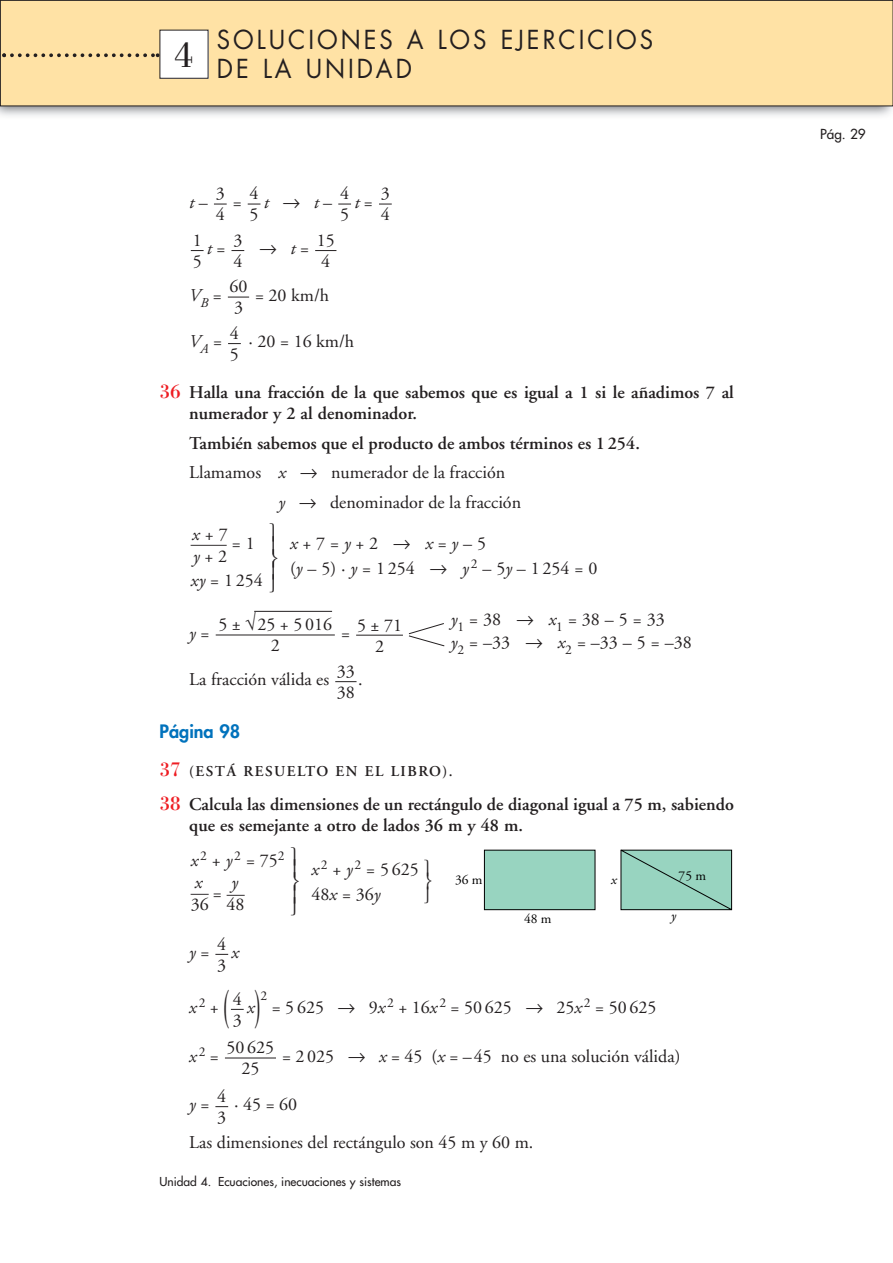
<style>
.page{position:relative;width:893px;height:1263px;background:#fff}
.page>*{position:absolute;margin:0;border:0;box-sizing:border-box;transform-origin:0 0}
.t1{font:37.5px "Bodoni";color:#231f20}
.t2{font:25.5px/28.5px "Futura";letter-spacing:.125em;color:#231f20;scale:.94 1}
.t3{font:18px/21px "Adobe Garamond";color:#231f20}
.t4{font:600 18px/21px "Adobe Garamond";color:#231f20}
.t5{font:italic 18px "Adobe Garamond";color:#231f20}
.t6{font:800 18px "Futura";color:#0072bc}
.t7{font:18px "Adobe Garamond";color:#231f20;scale:2 1}
.t8{font:600 15px "Adobe Garamond";letter-spacing:.1em;color:#231f20}
.t9{font:13.5px "Adobe Garamond";color:#000}
.t10{font:13.5px "Futura";color:#231f20}
.t11{font:italic 13.5px "Adobe Garamond";color:#000}
.t12{font:13.5px "Adobe Garamond";color:#231f20}
.t13{font:12px "Futura";color:#231f20}
.s1{font-style:normal}
.s2{font-style:italic}
.s3{font-family:"Bodoni";font-weight:400;font-size:21px;color:#ee1d23}
</style>
<div class="page">
<svg style="left:215px;top:1106px;width:13px;height:1px"></svg>
<hr style="left:225px;top:1058px;width:51px;height:1px;background:#231f20">
<svg style="left:215px;top:954px;width:13px;height:1px"></svg>
<svg style="left:335px;top:681px;width:21px;height:1px"></svg>
<hr style="left:356px;top:635px;width:47px;height:1px;background:#231f20">
<hr style="left:254px;top:611px;width:78px;height:1px;background:#231f20">
<hr style="left:216px;top:635px;width:119px;height:1px;background:#231f20">
<svg style="left:228px;top:343px;width:13px;height:1px"></svg>
<svg style="left:228px;top:297px;width:21px;height:1px"></svg>
<svg style="left:315px;top:250px;width:21px;height:1px"></svg>
<svg style="left:231px;top:250px;width:13px;height:1px"></svg>
<svg style="left:191px;top:250px;width:12px;height:1px"></svg>
<svg style="left:379px;top:204px;width:13px;height:1px"></svg>
<svg style="left:338px;top:204px;width:13px;height:1px"></svg>
<svg style="left:248px;top:204px;width:12px;height:1px"></svg>
<svg style="left:214px;top:204px;width:13px;height:1px"></svg>
<img style="left:0;top:106px;width:892px;height:10px">
<div style="left:0;top:0;width:892px;height:106px;background:#ffe2a5"></div>
<div style="left:0;top:0;width:892px;height:106px;border:1px solid #231f20"></div>
<svg style="left:2px;top:53px;width:157px;height:4px"></svg>
<div style="left:160px;top:30px;width:48px;height:48px;background:#fff"></div>
<div style="left:484px;top:850px;width:111px;height:60px;background:#98d4c0"></div>
<div style="left:484px;top:850px;width:111px;height:60px;border:1px solid #000"></div>
<svg style="left:620px;top:849px;width:112px;height:62px;background:#90c7b5"></svg>
<svg style="left:408px;top:623px;width:37px;height:24px"></svg>
<svg style="left:230px;top:1008px;width:14px;height:2px"></svg>
<h1 class="t1" style="left:175px;top:41px;width:20px">4</h1>
<h1 class="t1" style="left:175px;top:41px;width:20px">1</h1>
<h2 class="t2" style="left:217px;top:28px;width:465px">SOLUCIONES A LOS EJERCICIOS<br>DE LA UNIDAD</h2>
<p class="t3" style="left:249px;top:185px;width:10px">4<br>5</p>
<p class="t3" style="left:340px;top:185px;width:10px">4<br>5</p>
<p class="t3" style="left:216px;top:185px;width:10px">3<br>4</p>
<p class="t3" style="left:381px;top:185px;width:10px">3<br>4</p>
<p class="t5" style="left:189px;top:195px;width:20px">t<span class="s1">–</span></p>
<p class="t3" style="left:233px;top:193px;width:142px">= <span class="s2">t</span>→<span class="s2">t</span>– <span class="s2">t</span>=</p>
<p class="t5" style="left:207px;top:241px;width:20px">t<span class="s1">=</span></p>
<p class="t5" style="left:259px;top:241px;width:51px">→ t<span class="s1">=</span></p>
<p class="t5" style="left:189px;top:288px;width:34px">V<sub>B</sub> <span class="s1">=</span></p>
<p class="t3" style="left:255px;top:286px;width:75px">= 20 km/h</p>
<p class="t5" style="left:189px;top:334px;width:34px">V<sub>A</sub> <span class="s1">=</span></p>
<p class="t3" style="left:249px;top:333px;width:107px">· 20 = 16 km/h</p>
<p class="t4" style="left:189px;top:383px;width:546px;text-indent:-30px"><span class="s3">36</span> Halla una fracción de la que sabemos que es igual a 1 si le añadimos 7 al numerador y 2 al denominador.</p>
<p class="t4" style="left:189px;top:434px;width:452px">También sabemos que el producto de ambos términos es 1 254.</p>
<p class="t3" style="left:189px;top:463px;width:317px">Llamamos <span class="s2">x</span> → numerador de la fracción</p>
<p class="t3" style="left:279px;top:493px;width:244px"><span class="s2">y</span> → denominador de la fracción</p>
<p class="t3" style="left:317px;top:231px;width:19px">15<br>4</p>
<p class="t3" style="left:193px;top:231px;width:10px">1<br>5</p>
<p class="t3" style="left:233px;top:231px;width:10px">3<br>4</p>
<p class="t3" style="left:229px;top:278px;width:19px">60<br>3</p>
<p class="t3" style="left:230px;top:324px;width:10px">4<br>5</p>
<p class="t3" style="left:192px;top:526px;width:37px;line-height:21.8px"><span class="s2">x</span> + 7 <span class="s2">y</span>+2</p>
<p class="t3" style="left:191px;top:571px;width:73px"><span class="s2">xy</span> = 1 254</p>
<p class="t7" style="left:191px;top:537px;width:33px">—= 1</p>
<p class="t3" style="left:290px;top:532px;width:309px;line-height:25.2px"><span class="s2">x</span>+7 = <span class="s2">y</span>+2 → <span class="s2">x</span>= <span class="s2">y</span>– 5<br>(<span class="s2">y</span> – 5) · <span class="s2">y</span> = 1254 → <span class="s2">y</span><sup>2</sup> – 5<span class="s2">y</span> – 1254 = 0</p>
<p class="t3" style="left:218px;top:615px;width:115px;text-align:center">5 ± √25 + 5 016<br>2</p>
<p class="t3" style="left:451px;top:610px;width:242px;line-height:23.1px"><span class="s2">y</span><sub>1</sub> = 38 → <span class="s2">x</span><sub>1</sub> = 38 – 5 = 33<br><span class="s2">y</span><sub>2</sub> = –33 → <span class="s2">x</span><sub>2</sub> = –33 – 5 = –38</p>
<p class="t3" style="left:357px;top:616px;width:47px;text-align:center">5 ± 71<br>2</p>
<p class="t5" style="left:189px;top:626px;width:22px">y <span class="s1">=</span></p>
<p class="t3" style="left:341px;top:624px;width:10px">=</p>
<p class="t3" style="left:189px;top:671px;width:141px">La fracción válida es</p>
<p class="t3" style="left:358px;top:671px;width:6px">.</p>
<p class="t6" style="left:159px;top:723px;width:82px">Página 98</p>
<p class="t8" style="left:160px;top:765px;width:294px"><span class="s3">37</span> (ESTÁ RESUELTO EN EL LIBRO).</p>
<p class="t4" style="left:189px;top:795px;width:546px;text-indent:-30px"><span class="s3">38</span> Calcula las dimensiones de un rectángulo de diagonal igual a 75 m, sabiendo que es semejante a otro de lados 36 m y 48 m.</p>
<p class="t3" style="left:337px;top:662px;width:19px">33<br>38</p>
<p class="t3" style="left:191px;top:852px;width:95px;line-height:21.6px"><span class="s2">x</span><sup>2</sup> + <span class="s2">y</span><sup>2</sup> = 75<sup>2 </sup><span class="s2">x</span></p>
<p class="t5" style="left:231px;top:875px;width:8px">y</p>
<p class="t3" style="left:191px;top:884px;width:55px">—= —</p>
<p class="t3" style="left:191px;top:895px;width:55px">36 48</p>
<p class="t3" style="left:311px;top:859px;width:109px;line-height:25.2px"><span class="s2">x</span><sup>2</sup> +<span class="s2">y</span><sup>2</sup> = 5625<br>48<span class="s2">x</span> = 36<span class="s2">y</span></p>
<p class="t9" style="left:455px;top:874px;width:29px">36 m</p>
<p class="t9" style="left:524px;top:913px;width:29px">48 m</p>
<p class="t11" style="left:611px;top:874px;width:7px">x</p>
<p class="t3" style="left:217px;top:935px;width:10px">4<br>3</p>
<p class="t5" style="left:189px;top:945px;width:51px">y <span class="s1">=</span> x</p>
<p class="t5" style="left:189px;top:1000px;width:31px">x<sup>2</sup><span class="s1">+</span></p>
<p class="t5" style="left:247px;top:1000px;width:9px">x</p>
<p class="t12" style="left:260px;top:990px;width:8px">2</p>
<p class="t3" style="left:233px;top:990px;width:10px">4<br>3</p>
<p class="t3" style="left:272px;top:999px;width:386px">= 5 625 → 9<span class="s2">x</span> <sup>2</sup> + 16<span class="s2">x</span> <sup>2</sup> = 50 625 → 25<span class="s2">x</span> <sup>2</sup> = 50 625</p>
<p class="t9" style="left:678px;top:870px;width:29px">75 m</p>
<p class="t11" style="left:671px;top:910px;width:6px">y</p>
<p class="t3" style="left:226px;top:1039px;width:49px;text-align:center">50 625<br>25</p>
<p class="t5" style="left:189px;top:1049px;width:31px">x<sup>2</sup><span class="s1">=</span></p>
<p class="t3" style="left:282px;top:1047px;width:400px">= 2 025 → <span class="s2">x</span> = 45 (<span class="s2">x</span> = –45 no es una solución válida)</p>
<p class="t5" style="left:189px;top:1097px;width:22px">y <span class="s1">=</span></p>
<p class="t3" style="left:217px;top:1087px;width:10px">4<br>3</p>
<p class="t3" style="left:189px;top:1087px;width:345px;line-height:38px;text-indent:45px">· 45 = 60<br>Las dimensiones del rectángulo son 45 m y 60 m.</p>
<p class="t13" style="left:159px;top:1176px;width:243px">Unidad 4. Ecuaciones, inecuaciones y sistemas</p>
<p class="t10" style="left:820px;top:128px;width:47px">Pág. 29</p>
</div>
